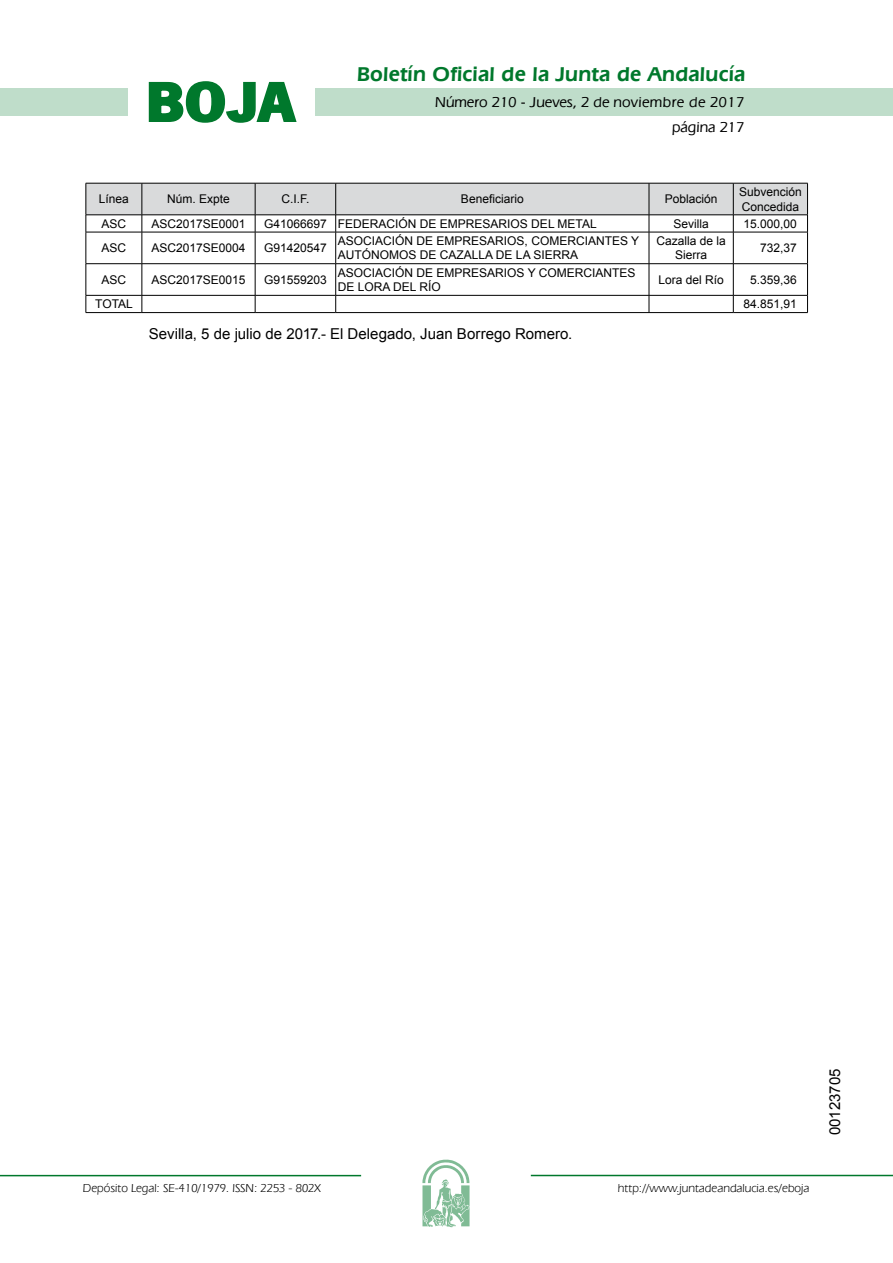
<style>
.page{position:relative;width:893px;height:1263px;background:#fff}
.page>*{position:absolute;margin:0;border:0;box-sizing:border-box;transform-origin:0 0}
.t1{font:700 57.75px "News Got T";color:#00782c;scale:1.14 1}
.t2{font:600 21px "Eras IT Cby BT";letter-spacing:.01em;color:#00782c}
.t3{font:15px "Arial";color:#000}
.t4{font:500 15px/24.5px "Eras IT Cby BT";color:#000;text-align:right}
.t5{font:12px/14.4px "Arial";color:#000}
.t6{font:12px "Eras IT Cby BT";color:#000}
</style>
<div class="page">
<div style="left:315px;top:88px;width:577px;height:28px;background:#bfddca"></div>
<div style="left:0;top:88px;width:128px;height:28px;background:#bfddca"></div>
<hr style="left:0;top:1175px;width:361px;height:1px;background:#00782c">
<svg style="left:422px;top:1159px;width:47px;height:68px"></svg>
<hr style="left:531px;top:1175px;width:361px;height:1px;background:#00782c">
<svg style="left:148px;top:81px;width:149px;height:42px"></svg>
<svg style="left:86px;top:183px;width:722px;height:49px"></svg>
<hr style="left:86px;top:232px;width:56px;height:1px;background:#000">
<hr style="left:86px;top:232px;width:1px;height:32px;background:#000">
<hr style="left:142px;top:232px;width:113px;height:1px;background:#000">
<hr style="left:142px;top:232px;width:1px;height:32px;background:#000">
<hr style="left:255px;top:232px;width:81px;height:1px;background:#000">
<hr style="left:255px;top:232px;width:1px;height:32px;background:#000">
<hr style="left:336px;top:232px;width:313px;height:1px;background:#000">
<hr style="left:335px;top:232px;width:1px;height:32px;background:#000">
<hr style="left:649px;top:232px;width:84px;height:1px;background:#000">
<hr style="left:648px;top:232px;width:1px;height:32px;background:#000">
<hr style="left:733px;top:232px;width:74px;height:1px;background:#000">
<hr style="left:733px;top:232px;width:1px;height:32px;background:#000">
<hr style="left:807px;top:232px;width:1px;height:32px;background:#000">
<hr style="left:86px;top:263px;width:56px;height:1px;background:#000">
<hr style="left:86px;top:264px;width:1px;height:31px;background:#000">
<hr style="left:142px;top:263px;width:113px;height:1px;background:#000">
<hr style="left:142px;top:264px;width:1px;height:31px;background:#000">
<hr style="left:255px;top:263px;width:81px;height:1px;background:#000">
<hr style="left:255px;top:264px;width:1px;height:31px;background:#000">
<hr style="left:336px;top:263px;width:313px;height:1px;background:#000">
<hr style="left:335px;top:264px;width:1px;height:31px;background:#000">
<hr style="left:649px;top:263px;width:84px;height:1px;background:#000">
<hr style="left:648px;top:264px;width:1px;height:31px;background:#000">
<hr style="left:733px;top:263px;width:74px;height:1px;background:#000">
<hr style="left:733px;top:264px;width:1px;height:31px;background:#000">
<hr style="left:807px;top:264px;width:1px;height:31px;background:#000">
<hr style="left:86px;top:295px;width:56px;height:1px;background:#000">
<svg style="left:86px;top:296px;width:1px;height:16px"></svg>
<hr style="left:142px;top:295px;width:113px;height:1px;background:#000">
<svg style="left:142px;top:296px;width:1px;height:16px"></svg>
<hr style="left:255px;top:295px;width:81px;height:1px;background:#000">
<svg style="left:255px;top:296px;width:1px;height:16px"></svg>
<hr style="left:336px;top:295px;width:313px;height:1px;background:#000">
<svg style="left:335px;top:296px;width:1px;height:16px"></svg>
<hr style="left:649px;top:295px;width:84px;height:1px;background:#000">
<svg style="left:648px;top:296px;width:1px;height:16px"></svg>
<hr style="left:733px;top:295px;width:74px;height:1px;background:#000">
<svg style="left:733px;top:296px;width:1px;height:16px"></svg>
<svg style="left:807px;top:296px;width:1px;height:16px"></svg>
<hr style="left:86px;top:312px;width:56px;height:1px;background:#000">
<hr style="left:142px;top:312px;width:113px;height:1px;background:#000">
<hr style="left:255px;top:312px;width:81px;height:1px;background:#000">
<hr style="left:336px;top:312px;width:313px;height:1px;background:#000">
<hr style="left:649px;top:312px;width:84px;height:1px;background:#000">
<hr style="left:733px;top:312px;width:74px;height:1px;background:#000">
<h1 class="t1" style="left:145px;top:68px;width:133px">BOJA</h1>
<h2 class="t2" style="left:357px;top:62px;width:390px">Boletín Oficial de la Junta de Andalucía</h2>
<p class="t4" style="left:435px;top:90px;width:311px">Número 210 - Jueves, 2 de noviembre de 2017 página 217</p>
<p class="t5" style="left:99px;top:192px;width:32px">Línea</p>
<p class="t5" style="left:167px;top:192px;width:64px">Núm. Expte</p>
<p class="t5" style="left:281px;top:192px;width:30px">C.I.F.</p>
<p class="t5" style="left:461px;top:192px;width:64px">Beneficiario</p>
<p class="t5" style="left:664px;top:192px;width:54px">Población</p>
<p class="t5" style="left:739px;top:185px;width:64px">Subvención<br>Concedida</p>
<p class="t5" style="left:101px;top:217px;width:26px">ASC</p>
<p class="t5" style="left:151px;top:217px;width:96px">ASC2017SE0001</p>
<p class="t5" style="left:264px;top:217px;width:334px">G41066697 FEDERACIÓN DE EMPRESARIOS DEL METAL</p>
<p class="t5" style="left:673px;top:217px;width:37px">Sevilla</p>
<p class="t5" style="left:743px;top:217px;width:55px">15.000,00</p>
<p class="t5" style="left:101px;top:241px;width:26px">ASC</p>
<p class="t5" style="left:151px;top:241px;width:96px">ASC2017SE0004</p>
<p class="t5" style="left:264px;top:241px;width:64px">G91420547</p>
<p class="t5" style="left:338px;top:234px;width:303px">ASOCIACIÓN DE EMPRESARIOS, COMERCIANTES Y<br>AUTÓNOMOS DE CAZALLA DE LA SIERRA</p>
<p class="t5" style="left:656px;top:234px;width:71px;text-align:center">Cazalla de la<br>Sierra</p>
<p class="t5" style="left:760px;top:241px;width:38px">732,37</p>
<p class="t5" style="left:101px;top:273px;width:26px">ASC</p>
<p class="t5" style="left:151px;top:273px;width:96px">ASC2017SE0015</p>
<p class="t5" style="left:264px;top:273px;width:64px">G91559203</p>
<p class="t5" style="left:338px;top:265px;width:299px">ASOCIACIÓN DE EMPRESARIOS Y COMERCIANTES<br>DE LORA DEL RÍO</p>
<p class="t5" style="left:658px;top:273px;width:67px">Lora del Río</p>
<p class="t5" style="left:750px;top:273px;width:48px">5.359,36</p>
<p class="t5" style="left:95px;top:297px;width:39px">TOTAL</p>
<p class="t5" style="left:743px;top:297px;width:55px">84.851,91</p>
<p class="t3" style="left:149px;top:324px;width:425px">Sevilla, 5 de julio de 2017.- El Delegado, Juan Borrego Romero.</p>
<p class="t6" style="left:83px;top:1181px;width:239px">Depósito Legal: SE-410/1979. ISSN: 2253 - 802X</p>
<p class="t6" style="left:618px;top:1181px;width:193px">http://www.juntadeandalucia.es/eboja</p>
<p class="t3" style="left:825px;top:1135px;width:68px;rotate:-90deg">00123705</p>
</div>
